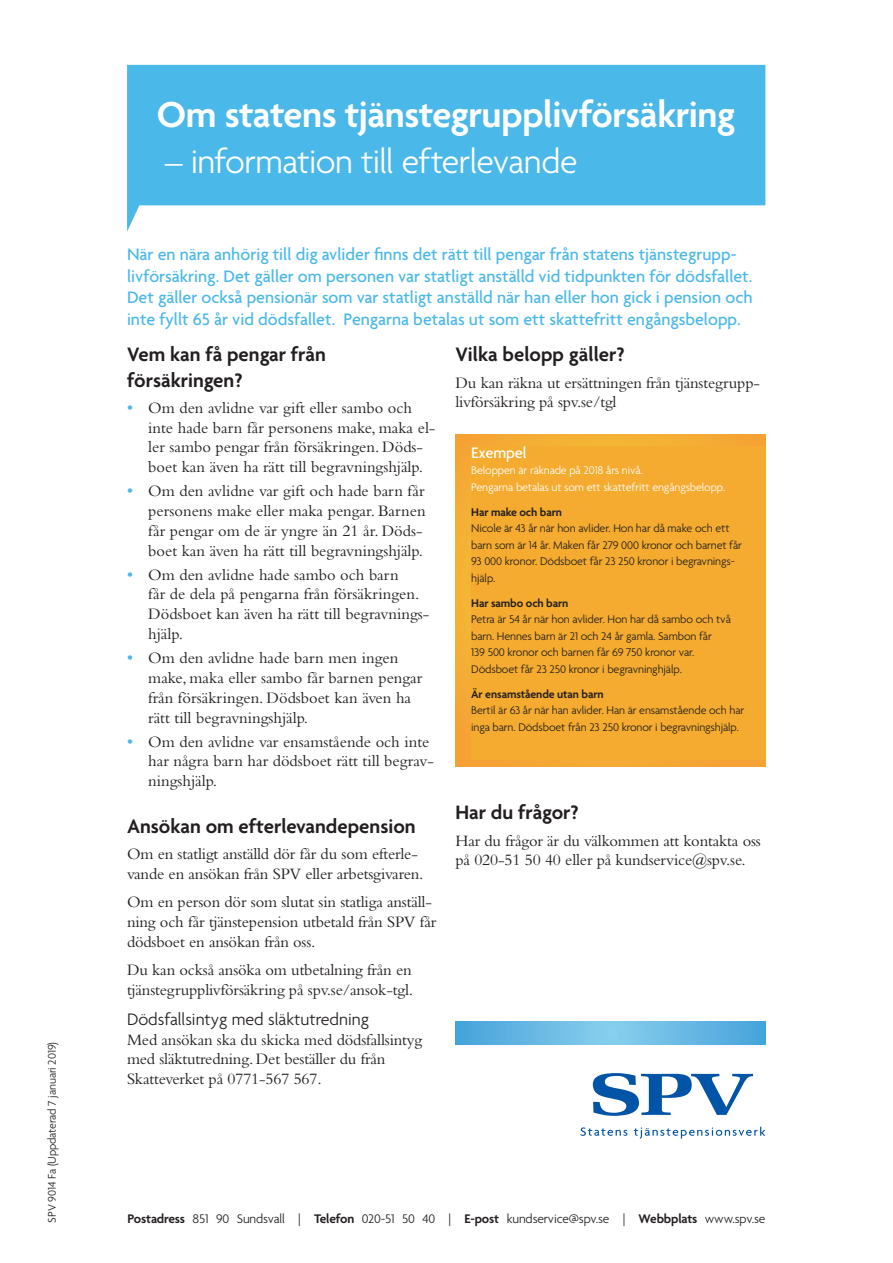
<style>
.page{position:relative;width:893px;height:1263px;background:#fff}
.page>*{position:absolute;margin:0;border:0;box-sizing:border-box;transform-origin:0 0}
.Huvudrubrik_-_vit{font:600 39px "Agenda";letter-spacing:-.015em;color:#fff}
.Huvudrubrik_-_vit-2{font:300 36px "Agenda";letter-spacing:-.02em;color:#fff}
.Mellanrubrik_1{font:600 21px/25.2px "Agenda";color:#231f20}
.Ingress_-_blå{font:500 18px/21.6px "Agenda";color:#4bb8e9}
.Brödtext{font:300 18px "Agenda";color:#231f20}
.Brödtext-2{font:16.5px/19.8px "Bembo Std";color:#231f20}
.Exempelrubrik{font:500 16.5px "Agenda";letter-spacing:-.01em;color:#fff}
.t1{font:300 13.5px "Agenda";letter-spacing:-.01em;color:#231f20}
.Exempeltext{font:300 12px/16.5px "Agenda";letter-spacing:-.01em;color:#231f20}
.Exempeltext-2{font:300 12px/16.5px "Agenda";letter-spacing:-.01em;color:#fff}
.Exempeltext-3{font:600 12px "Agenda";letter-spacing:-.01em;color:#231f20}
.s1{font-family:"Myriad Pro";font-size:21px;color:#4bb8e9}
.s2{font-weight:600}
</style>
<div class="page">
<svg style="left:580px;top:1127px;width:47px;height:9px"></svg>
<svg style="left:634px;top:1127px;width:131px;height:11px"></svg>
<svg style="left:593px;top:1073px;width:160px;height:43px"></svg>
<svg style="left:455px;top:1021px;width:310px;height:23px;background:#67b8e3"></svg>
<svg style="left:127px;top:65px;width:638px;height:167px;fill:#4ab8e9"></svg>
<div style="left:455px;top:435px;width:310px;height:331px;background:#f4ac34"></div>
<div style="left:471px;top:446px;width:294px;height:314px;background:#f4ab2f"></div>
<p class="Exempeltext" style="left:45px;top:1222px;width:182px;rotate:-90deg">SPV 9014 Fa (Uppdaterad 7 januari 2019)</p>
<p class="Huvudrubrik_-_vit" style="left:157px;top:93px;width:580px">Om statens tjänstegrupplivförsäkring</p>
<p class="Huvudrubrik_-_vit-2" style="left:165px;top:142px;width:414px">– information till efterlevande</p>
<p class="Ingress_-_blå" style="left:127px;top:245px;width:627px">När en nära anhörig till dig avlider finns det rätt till pengar från statens tjänstegrupp&shy;livförsäkring. Det gäller om personen var statligt anställd vid tidpunkten för dödsfallet.<br>Det gäller också pensionär som var statligt anställd när han eller hon gick i pension och inte fyllt 65 år vid dödsfallet. Pengarna betalas ut som ett skattefritt engångsbelopp.</p>
<p class="Mellanrubrik_1" style="left:127px;top:343px;width:200px">Vem kan få pengar från försäkringen?</p>
<p class="Brödtext-2" style="left:148px;top:397px;width:289px;text-indent:-21px"><span class="s1">•</span> Om den avlidne var gift eller sambo och inte hade barn får personens make, maka el&shy;ler sambo pengar från försäkringen. Döds&shy;boet kan även ha rätt till begravningshjälp.</p>
<p class="Brödtext-2" style="left:148px;top:481px;width:279px;text-indent:-21px"><span class="s1">•</span> Om den avlidne var gift och hade barn får personens make eller maka pengar. Barnen får pengar om de är yngre än 21 år. Döds&shy;boet kan även ha rätt till begravningshjälp.</p>
<p class="Brödtext-2" style="left:148px;top:564px;width:282px;text-indent:-21px"><span class="s1">•</span> Om den avlidne hade sambo och barn<br>får de dela på pengarna från försäkringen.<br>Dödsboet kan även ha rätt till begravnings&shy;hjälp.</p>
<p class="Brödtext-2" style="left:148px;top:648px;width:276px;text-indent:-21px"><span class="s1">•</span> Om den avlidne hade barn men ingen make, maka eller sambo får barnen pengar från försäkringen. Dödsboet kan även ha rätt till begravningshjälp.</p>
<p class="Brödtext-2" style="left:148px;top:731px;width:287px;text-indent:-21px"><span class="s1">•</span> Om den avlidne var ensamstående och inte har några barn har dödsboet rätt till begrav&shy;ningshjälp.</p>
<p class="Mellanrubrik_1" style="left:127px;top:815px;width:290px">Ansökan om efterlevandepension</p>
<p class="Brödtext-2" style="left:127px;top:843px;width:298px">Om en statligt anställd dör får du som efterle&shy;vande en ansökan från SPV eller arbetsgivaren.</p>
<p class="Brödtext-2" style="left:127px;top:891px;width:311px">Om en person dör som slutat sin statliga anställ&shy;ning och får tjänstepension utbetald från SPV får dödsboet en ansökan från oss.</p>
<p class="Brödtext-2" style="left:127px;top:959px;width:288px">Du kan också ansöka om utbetalning från en tjänstegrupplivförsäkring på spv.se/ansok-tgl.</p>
<p class="Brödtext" style="left:127px;top:1009px;width:244px">Dödsfallsintyg med släktutredning</p>
<p class="Brödtext-2" style="left:127px;top:1029px;width:297px">Med ansökan ska du skicka med dödsfallsintyg med släktutredning. Det beställer du från<br>Skatteverket på 0771-567 567.</p>
<p class="Mellanrubrik_1" style="left:455px;top:343px;width:171px">Vilka belopp gäller?</p>
<p class="Brödtext-2" style="left:455px;top:372px;width:306px">Du kan räkna ut ersättningen från tjänstegrupp&shy;livförsäkring på spv.se/tgl</p>
<p class="Exempelrubrik" style="left:471px;top:444px;width:57px">Exempel</p>
<p class="Exempeltext-2" style="left:471px;top:463px;width:256px">Beloppen är räknade på 2018 års nivå.<br>Pengarna betalas ut som ett skattefritt engångsbelopp.</p>
<p class="Exempeltext-3" style="left:471px;top:506px;width:92px">Har make och barn</p>
<p class="Exempeltext" style="left:471px;top:521px;width:272px">Nicole är 43 år när hon avlider. Hon har då make och ett barn som är 14 år. Maken får 279 000 kronor och barnet får 93 000 kronor. Dödsboet får 23 250 kronor i begravnings&shy;hjälp.</p>
<p class="Exempeltext-3" style="left:471px;top:597px;width:99px">Har sambo och barn</p>
<p class="Exempeltext" style="left:471px;top:612px;width:261px">Petra är 54 år när hon avlider. Hon har då sambo och två barn. Hennes barn är 21 och 24 år gamla. Sambon får<br>139 500 kronor och barnen får 69 750 kronor var.<br>Dödsboet får 23 250 kronor i begravninghjälp.</p>
<p class="Exempeltext-3" style="left:471px;top:688px;width:134px">Är ensamstående utan barn</p>
<p class="Exempeltext" style="left:471px;top:703px;width:275px">Bertil är 63 år när han avlider. Han är ensamstående och har inga barn. Dödsboet från 23 250 kronor i begravningshjälp.</p>
<p class="Mellanrubrik_1" style="left:455px;top:801px;width:125px">Har du frågor?</p>
<p class="Brödtext-2" style="left:455px;top:830px;width:307px">Har du frågor är du välkommen att kontakta oss på 020-51 50 40 eller på kundservice@spv.se.</p>
<p class="t1" style="left:128px;top:1211px;width:639px"><span class="s2">Postadress</span> 851 90 Sundsvall | <span class="s2">Telefon</span> 020-51 50 40 | <span class="s2">E-post</span> kundservice@spv.se | <span class="s2">Webbplats</span> www.spv.se</p>
</div>
